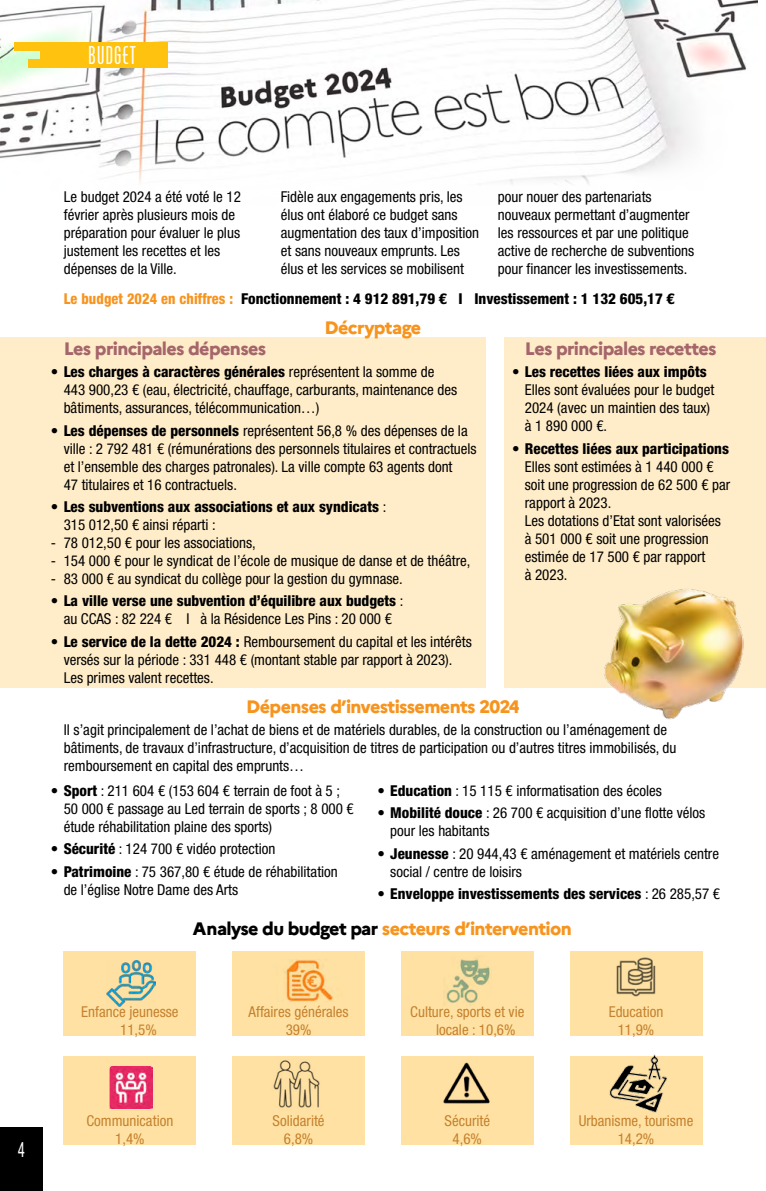
<style>
.page{position:relative;width:766px;height:1191px;background:#fff}
.page>*{position:absolute;margin:0;border:0;box-sizing:border-box;transform-origin:0 0}
.t1{font:24px "Cg Phenix American";letter-spacing:.025em;color:#fff}
.t2{font:condensed 21px "Helvetica Neue LT Std";color:#fff;scale:.7 1}
.t3{font:800 18px "Marianne";letter-spacing:-.035em;color:#f7941e}
.t4{font:800 18px "Marianne";letter-spacing:-.035em;color:#a5666b}
.t5{font:condensed 15px/18px "Helvetica Neue LT Std";color:#000}
.t6{font:800 condensed 15px/18px "Helvetica Neue LT Std";color:#000}
.t7{font:condensed 15px/18px "Helvetica Neue LT Std";color:#c5812f;text-align:center}
.s1{color:#f7941e}
.s2{font-weight:800}
.s3{font-weight:400}
.s4{color:#000}
</style>
<div class="page">
<div style="left:64px;top:951px;width:132px;height:85px;background:#ffe2a3"></div>
<div style="left:0;top:337px;width:485px;height:351px;background:#ffedc9"></div>
<div style="left:504px;top:337px;width:261px;height:351px;background:#ffedc9"></div>
<div style="left:64px;top:1056px;width:132px;height:89px;background:#ffe2a3"></div>
<div style="left:232px;top:951px;width:132px;height:85px;background:#ffe2a3"></div>
<div style="left:232px;top:1056px;width:132px;height:89px;background:#ffe2a3"></div>
<div style="left:401px;top:951px;width:132px;height:85px;background:#ffe2a3"></div>
<div style="left:401px;top:1056px;width:132px;height:89px;background:#ffe2a3"></div>
<div style="left:569px;top:951px;width:133px;height:85px;background:#ffe2a3"></div>
<div style="left:569px;top:1056px;width:133px;height:89px;background:#ffe2a3"></div>
<img style="left:0;top:0;width:757px;height:184px">
<img style="left:604px;top:589px;width:140px;height:131px">
<img style="left:284px;top:959px;width:51px;height:43px">
<img style="left:106px;top:960px;width:50px;height:46px">
<img style="left:443px;top:1062px;width:47px;height:42px">
<img style="left:110px;top:1066px;width:42px;height:42px">
<img style="left:616px;top:957px;width:40px;height:40px">
<img style="left:609px;top:1054px;width:58px;height:59px">
<img style="left:273px;top:1060px;width:47px;height:48px">
<img style="left:443px;top:958px;width:47px;height:46px">
<div style="left:0;top:1127px;width:43px;height:64px;background:#000"></div>
<div style="left:56px;top:43px;width:112px;height:25px;background:#ffc20e"></div>
<div style="left:14px;top:43px;width:42px;height:8px;background:#ffc20e"></div>
<div style="left:40px;top:51px;width:16px;height:9px;background:#ffc20e"></div>
<div style="left:28px;top:60px;width:28px;height:8px;background:#ffc20e"></div>
<h1 class="t1" style="left:88px;top:41px;width:50px">BUDGET</h1>
<p class="t5" style="left:64px;top:188px;width:178px">Le budget 2024 a été voté le 12 février après plusieurs mois de préparation pour évaluer le plus justement les recettes et les dépenses de la Ville.</p>
<p class="t5" style="left:281px;top:188px;width:200px">Fidèle aux engagements pris, les élus ont élaboré ce budget sans augmentation des taux d’imposition et sans nouveaux emprunts. Les élus et les services se mobilisent</p>
<p class="t5" style="left:497px;top:188px;width:198px">pour nouer des partenariats nouveaux permettant d’augmenter les ressources et par une politique active de recherche de subventions pour financer les investissements.</p>
<p class="t6" style="left:64px;top:289px;width:612px"><span class="s1">Le budget 2024 en chiffres :</span> Fonctionnement : 4 912 891,79 € I Investissement : 1 132 605,17 €</p>
<p class="t3" style="left:324px;top:313px;width:98px">Décryptage</p>
<p class="t4" style="left:64px;top:335px;width:204px">Les principales dépenses</p>
<p class="t5" style="left:64px;top:363px;width:395px;text-indent:-13px">• <span class="s2">Les charges à caractères générales</span> représentent la somme de<br>443 900,23 € (eau, électricité, chauffage, carburants, maintenance des bâtiments, assurances, télécommunication…)</p>
<p class="t5" style="left:64px;top:421px;width:414px;text-indent:-13px">• <span class="s2">Les dépenses de personnels</span> représentent 56,8 % des dépenses de la ville : 2 792 481 € (rémunérations des personnels titulaires et contractuels et l’ensemble des charges patronales). La ville compte 63 agents dont<br>47 titulaires et 16 contractuels.</p>
<p class="t6" style="left:64px;top:497px;width:324px;text-indent:-13px"><span class="s3">•</span> Les subventions aux associations et aux syndicats <span class="s3">:<br>315 012,50 € ainsi réparti :</span></p>
<p class="t5" style="left:51px;top:533px;width:206px">- 78 012,50 € pour les associations,</p>
<p class="t5" style="left:51px;top:551px;width:421px">- 154 000 € pour le syndicat de l’école de musique de danse et de théâtre,</p>
<p class="t5" style="left:51px;top:569px;width:353px">- 83 000 € au syndicat du collège pour la gestion du gymnase.</p>
<p class="t6" style="left:51px;top:591px;width:354px;text-align:center"><span class="s3">•</span> La ville verse une subvention d’équilibre aux budgets <span class="s3">: au CCAS : 82 224 € I à la Résidence Les Pins : 20 000 €</span></p>
<p class="t5" style="left:64px;top:632px;width:409px;text-indent:-13px">• <span class="s2">Le service de la dette 2024 :</span> Remboursement du capital et les intérêts versés sur la période : 331 448 € (montant stable par rapport à 2023).<br>Les primes valent recettes.</p>
<p class="t4" style="left:524px;top:335px;width:193px">Les principales recettes</p>
<p class="t5" style="left:524px;top:363px;width:191px;text-indent:-13px">• <span class="s2">Les recettes liées aux impôts<br></span>Elles sont évaluées pour le budget<br>2024 (avec un maintien des taux) à 1 890 000 €.</p>
<p class="t5" style="left:524px;top:439px;width:207px;text-indent:-13px">• <span class="s2">Recettes liées aux participations<br></span>Elles sont estimées à 1 440 000 € soit une progression de 62 500 € par rapport à 2023.<br>Les dotations d’Etat sont valorisées à 501 000 € soit une progression estimée de 17 500 € par rapport<br>à 2023.</p>
<p class="t3" style="left:246px;top:692px;width:275px">Dépenses d’investissements 2024</p>
<p class="t5" style="left:64px;top:720px;width:614px">Il s’agit principalement de l’achat de biens et de matériels durables, de la construction ou l’aménagement de bâtiments, de travaux d’infrastructure, d’acquisition de titres de participation ou d’autres titres immobilisés, du remboursement en capital des emprunts…</p>
<p class="t5" style="left:377px;top:781px;width:286px"><span class="s2">• Education</span> : 15 115 € informatisation des écoles</p>
<p class="t5" style="left:390px;top:804px;width:316px;text-indent:-13px"><span class="s2">• Mobilité douce</span> : 26 700 € acquisition d’une flotte vélos pour les habitants</p>
<p class="t5" style="left:390px;top:844px;width:330px;text-indent:-13px"><span class="s2">• Jeunesse</span> : 20 944,43 € aménagement et matériels centre social / centre de loisirs</p>
<p class="t6" style="left:377px;top:884px;width:344px">• Enveloppe investissements des services <span class="s3">: 26 285,57 €</span></p>
<p class="t3" style="left:193px;top:915px;width:380px"><span class="s4">Analyse du budget par</span> secteurs d’intervention</p>
<p class="t5" style="left:64px;top:781px;width:291px;text-indent:-13px"><span class="s2">• Sport</span> : 211 604 € (153 604 € terrain de foot à 5 ;<br>50 000 € passage au Led terrain de sports ; 8 000 € étude réhabilitation plaine des sports)</p>
<p class="t5" style="left:51px;top:840px;width:226px"><span class="s2">• Sécurité</span> : 124 700 € vidéo protection</p>
<p class="t5" style="left:64px;top:862px;width:276px;text-indent:-13px"><span class="s2">• Patrimoine</span> : 75 367,80 € étude de réhabilitation de l’église Notre Dame des Arts</p>
<p class="t7" style="left:120px;top:1002px;width:60px;text-align:left;text-indent:-39px">Enfance jeunesse<br>11,5%</p>
<p class="t7" style="left:248px;top:1002px;width:101px">Affaires générales<br>39%</p>
<p class="t7" style="left:436px;top:1002px;width:90px;text-align:left;text-indent:-26px">Culture, sports et vie locale : 10,6%</p>
<p class="t7" style="left:608px;top:1002px;width:56px">Education<br>11,9%</p>
<h2 class="t2" style="left:18px;top:1137px;width:12px">4</h2>
<p class="t7" style="left:86px;top:1111px;width:88px">Communication<br>1,4%</p>
<p class="t7" style="left:272px;top:1111px;width:53px">Solidarité<br>6,8%</p>
<p class="t7" style="left:444px;top:1111px;width:47px">Sécurité<br>4,6%</p>
<p class="t7" style="left:578px;top:1111px;width:116px">Urbanisme, tourisme<br>14,2%</p>
</div>
